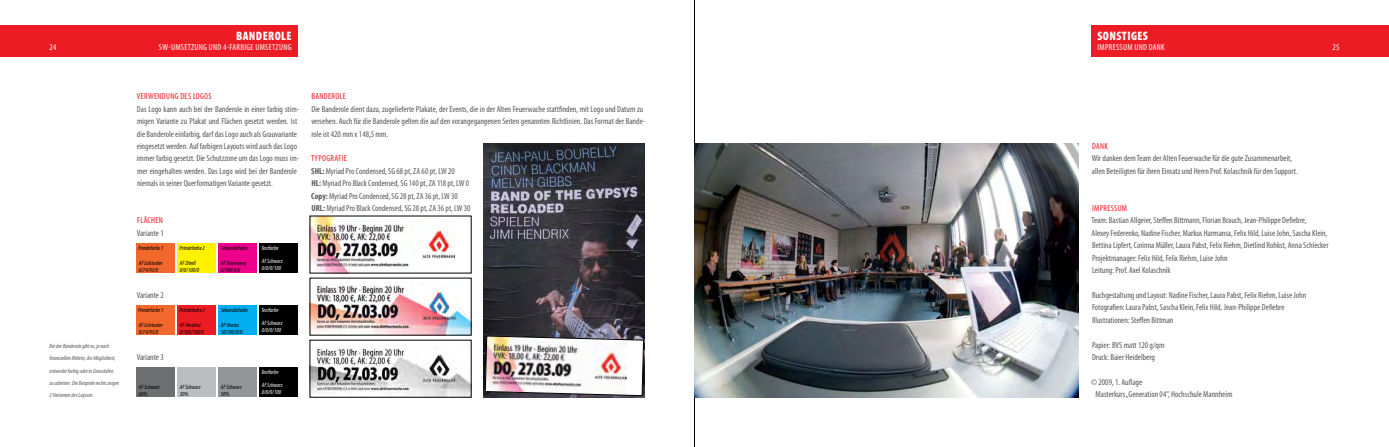
<style>
.page{position:relative;width:1389px;height:447px;background:#fff}
.page>*{position:absolute;margin:0;border:0;box-sizing:border-box;transform-origin:0 0}
.t1{font:900 condensed 12.25px "Myriad Pro";letter-spacing:.035em;color:#fff}
.t2{font:condensed 8.75px/12.4px "Myriad Pro";color:#58595b}
.t3{font:condensed 8.75px "Myriad Pro";letter-spacing:.035em;color:#fff}
.t4{font:condensed 8.75px "Myriad Pro";letter-spacing:.035em;color:#ed1c24}
.t5{font:italic condensed 6.12px/7px "Myriad Pro";color:#000}
.t6{font:italic condensed 6.12px/12.4px "Myriad Pro";color:#58595b}
.t7{font:italic condensed 6.12px/7px "Myriad Pro";color:#fff}
.s1{color:#ed1c24}
.s2{font-weight:700}
</style>
<div class="page">
<div style="left:0;top:25px;width:298px;height:31px;background:#ed1c24"></div>
<div style="left:1091px;top:25px;width:298px;height:31px;background:#ed1c24"></div>
<hr style="left:694px;top:0;width:1px;height:446px;background:#000">
<img style="left:694px;top:143px;width:385px;height:254px">
<div style="left:136px;top:243px;width:39px;height:30px;background:#f2672c"></div>
<div style="left:177px;top:243px;width:39px;height:30px;background:#fff200"></div>
<div style="left:218px;top:243px;width:39px;height:30px;background:#ec008c"></div>
<div style="left:259px;top:243px;width:39px;height:30px;background:#000"></div>
<div style="left:259px;top:305px;width:39px;height:30px;background:#000"></div>
<div style="left:136px;top:305px;width:39px;height:30px;background:#f2672c"></div>
<div style="left:177px;top:305px;width:39px;height:30px;background:#ed1c24"></div>
<div style="left:218px;top:305px;width:39px;height:30px;background:#00aeef"></div>
<div style="left:259px;top:367px;width:39px;height:30px;background:#000"></div>
<div style="left:136px;top:367px;width:39px;height:30px;background:#6d6f71"></div>
<div style="left:177px;top:367px;width:39px;height:30px;background:#bcbdc0"></div>
<div style="left:218px;top:367px;width:39px;height:30px;background:#939598"></div>
<img style="left:484px;top:143px;width:161px;height:254px">
<img style="left:312px;top:218px;width:143px;height:53px">
<img style="left:485px;top:335px;width:159px;height:60px">
<img style="left:312px;top:283px;width:157px;height:50px">
<img style="left:312px;top:347px;width:157px;height:48px">
<h1 class="t1" style="left:236px;top:28px;width:57px">BANDEROLE</h1>
<p class="t3" style="left:159px;top:42px;width:130px">SW-Umsetzung und 4-farbige Umsetzung</p>
<h1 class="t1" style="left:1097px;top:28px;width:51px">SONSTIGES</h1>
<p class="t3" style="left:1097px;top:42px;width:69px">Impressum und Dank</p>
<p class="t3" style="left:50px;top:41px;width:8px">24</p>
<p class="t3" style="left:1332px;top:41px;width:8px">25</p>
<p class="t6" style="left:50px;top:339px;width:71px">Bei der Banderole gibt es, je nach finanziellen Mitteln, die Möglichkeit, entweder farbig oder in Graustufen<br>zu arbeiten. Die Beispiele rechts zeigen 2 Varianten des Layouts.</p>
<p class="t4" style="left:137px;top:91px;width:76px">Verwendung Des LogoS</p>
<p class="t2" style="left:137px;top:102px;width:164px">Das Logo kann auch bei der Banderole in einer farbig stim&shy;migen Variante zu Plakat und Flächen gesetzt werden. Ist die Banderole einfarbig, darf das Logo auch als Grauvariante eingesetzt werden. Auf farbigen Layouts wird auch das Logo immer farbig gesetzt. Die Schutzzone um das Logo muss im&shy;mer eingehalten werden. Das Logo wird bei der Banderole niemals in seiner Querformatigen Variante gesetzt.</p>
<p class="t4" style="left:137px;top:215px;width:26px">Flächen</p>
<p class="t2" style="left:137px;top:226px;width:29px">Variante 1</p>
<p class="t5" style="left:138px;top:244px;width:27px">Primärfarbe 1</p>
<p class="t5" style="left:180px;top:244px;width:27px">Primärfarbe 2</p>
<p class="t5" style="left:221px;top:244px;width:28px">Sekundärfarbe</p>
<p class="t7" style="left:261px;top:244px;width:19px">Textfarbe</p>
<p class="t5" style="left:139px;top:259px;width:25px">AF Lichtocker<br>0/74/93/0</p>
<p class="t5" style="left:180px;top:259px;width:21px">AF Zitrell<br>0/0/100/0</p>
<p class="t5" style="left:221px;top:259px;width:27px">AF Strawberry<br>0/100/0/0</p>
<p class="t7" style="left:262px;top:257px;width:22px">AF Schwarz<br>0/0/0/100</p>
<p class="t2" style="left:137px;top:288px;width:29px">Variante 2</p>
<p class="t5" style="left:138px;top:306px;width:27px">Primärfarbe 1</p>
<p class="t5" style="left:180px;top:306px;width:27px">Primärfarbe 2</p>
<p class="t5" style="left:221px;top:306px;width:28px">Sekundärfarbe</p>
<p class="t7" style="left:261px;top:306px;width:19px">Textfarbe</p>
<p class="t5" style="left:139px;top:321px;width:25px">AF Lichtocker<br>0/74/93/0</p>
<p class="t5" style="left:180px;top:321px;width:26px">AF Herzblut<br>0/100/100/0</p>
<p class="t5" style="left:221px;top:321px;width:23px">AF Stratus<br>50/100/0/0</p>
<p class="t7" style="left:262px;top:319px;width:22px">AF Schwarz<br>0/0/0/100</p>
<p class="t2" style="left:137px;top:350px;width:29px">Variante 3</p>
<p class="t7" style="left:261px;top:368px;width:19px">Textfarbe</p>
<p class="t5" style="left:139px;top:383px;width:22px">AF Schwarz<br>60%</p>
<p class="t5" style="left:180px;top:383px;width:22px">AF Schwarz<br>30%</p>
<p class="t5" style="left:221px;top:383px;width:22px">AF Schwarz<br>50%</p>
<p class="t7" style="left:262px;top:381px;width:22px">AF Schwarz<br>0/0/0/100</p>
<p class="t4" style="left:312px;top:91px;width:36px">Ban derole</p>
<p class="t2" style="left:311px;top:102px;width:336px">Die Banderole dient dazu, zugelieferte Plakate, der Events, die in der Alten Feuerwache stattfinden, mit Logo und Datum zu versehen. Auch für die Banderole gelten die auf den vorangegangenen Seiten genannten Richtlinien. Das Format der Bande&shy;role ist 420 mm x 148,5 mm.</p>
<p class="t2" style="left:311px;top:152px;width:161px"><span class="s1">Typografi e<br></span><span class="s2">SHL:</span> Myriad Pro Condensed, SG 68 pt, ZA 60 pt, LW 20<br><span class="s2">HL:</span> Myriad Pro Black Condensed, SG 140 pt, ZA 118 pt, LW 0<br><span class="s2">Copy:</span> Myriad Pro Condensed, SG 28 pt, ZA 36 pt, LW 30<br><span class="s2">URL:</span> Myriad Pro Black Condensed, SG 28 pt, ZA 36 pt, LW 30</p>
<p class="t4" style="left:1092px;top:141px;width:18px">Dan k</p>
<p class="t2" style="left:1092px;top:152px;width:207px">Wir danken dem Team der Alten Feuerwache für die gute Zusammenarbeit, allen Beteiligten für ihren Einsatz und Herrn Prof. Kolaschnik für den Support.</p>
<p class="t4" style="left:1092px;top:203px;width:36px">Impressum</p>
<p class="t2" style="left:1092px;top:214px;width:238px">Team: Bastian Allgeier, Steffen Bittmann, Florian Brauch, Jean-Philippe Defiebre,<br>Alexey Federenko, Nadine Fischer, Markus Harmansa, Felix Hild, Luise John, Sascha Klein, Bettina Lipfert, Corinna Müller, Laura Pabst, Felix Riehm, Dietlind Rohkst, Anna Schlecker Projektmanager: Felix Hild, Felix Riehm, Luise John<br>Leitung: Prof. Axel Kolaschnik</p>
<p class="t2" style="left:1092px;top:288px;width:216px">Buchgestaltung und Layout: Nadine Fischer, Laura Pabst, Felix Riehm, Luise John<br>Fotografien: Laura Pabst, Sascha Klein, Felix Hild, Jean-Philippe Defiebre<br>Illustrationen: Steffen Bittman</p>
<p class="t2" style="left:1092px;top:338px;width:74px">Papier: BVS matt 120 g/qm<br>Druck: Baier Heidelberg</p>
<p class="t2" style="left:1096px;top:375px;width:138px;text-indent:-4px">© 2009, 1. Auflage<br>Masterkurs „Generation 04“, Hochschule Mannheim</p>
</div>
